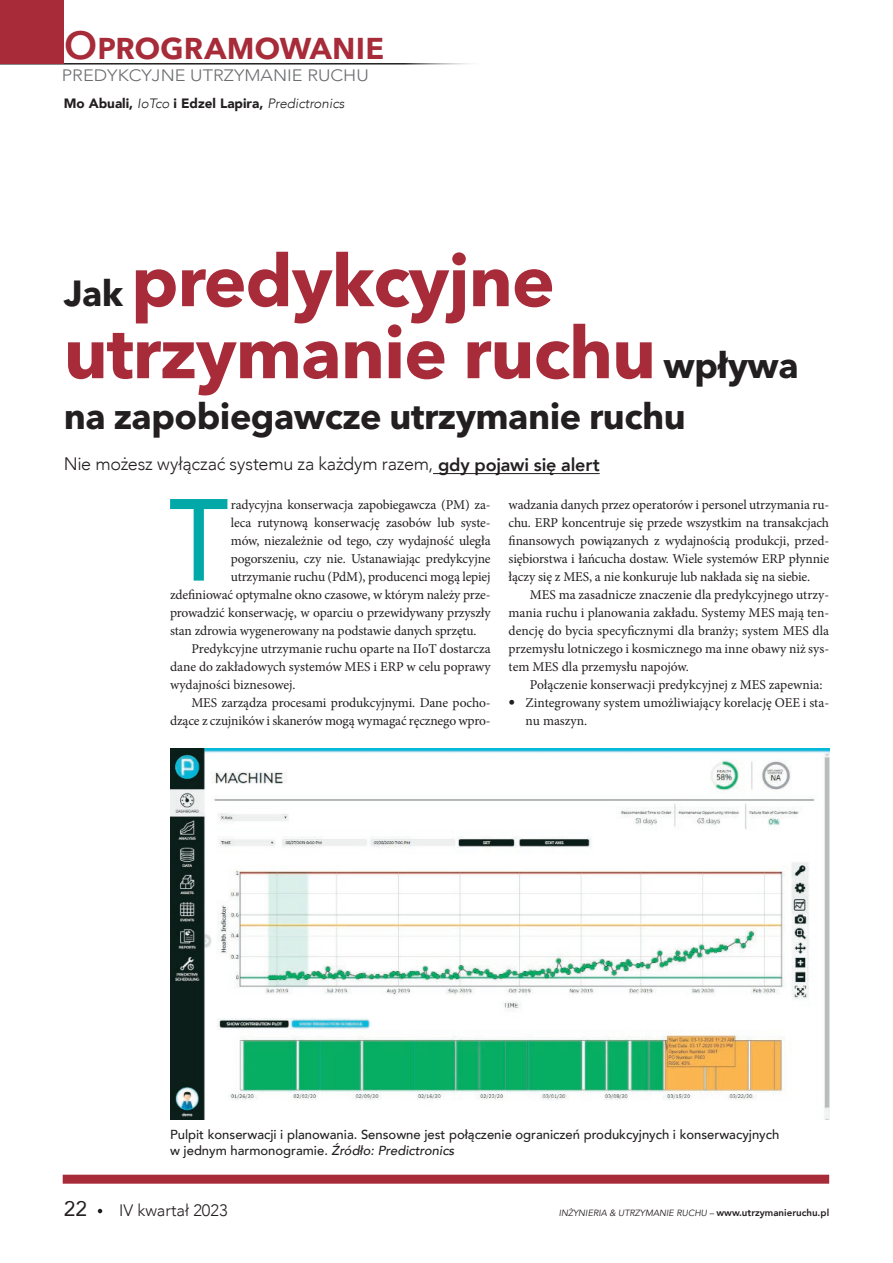
<style>
.page{position:relative;width:893px;height:1263px;background:#fff}
.page>*{position:absolute;margin:0;border:0;box-sizing:border-box;transform-origin:0 0}
.t1{font:500 115.2px "Avenir Next LT Pro";color:#00a9a7;scale:.9 1}
.t2{font:700 72px/72px "Avenir Next LT Pro";letter-spacing:-.015em;color:#a72b39}
.t3{font:600 39px "Avenir Next LT Pro";letter-spacing:-.03em;color:#a72b39}
.t4{font:700 36px "Avenir Next LT Pro";letter-spacing:-.015em;color:#231f20}
.t5{font:21px "Avenir";color:#231f20}
.t6{font:300 18px "Avenir";letter-spacing:-.01em;color:#231f20}
.t7{font:300 16.5px "Avenir";color:#6c6d70;scale:1.1 1}
.t8{font:300 16.5px "Avenir";color:#231f20}
.t9{font:13.5px/18px "Minion Pro";letter-spacing:-.01em;color:#231f20;text-align:justify}
.t10{font:900 13.5px "Avenir";color:#231f20}
.t11{font:500 13.05px/16.5px "Avenir";color:#231f20}
.t12{font:italic 9px "Avenir";color:#231f20}
.s1{font-weight:300;font-style:italic}
.s2{font-size:36px;color:#231f20}
.s3{font-weight:800}
.s4{font-family:"Avenir"}
.s5{font-style:italic}
.s6{font-weight:800;font-style:normal;font-size:9.75px}
</style>
<div class="page">
<hr style="left:0;top:63px;width:489px;height:2px;background:#231f20">
<svg style="left:98px;top:1209px;width:4px;height:4px"></svg>
<div style="left:63px;top:1175px;width:766px;height:9px;background:#a72b39"></div>
<div style="left:0;top:0;width:64px;height:64px;background:#a72b39"></div>
<hr style="left:433px;top:473px;width:167px;height:1px;background:#231f20">
<img style="left:170px;top:748px;width:659px;height:371px">
<h3 class="t3" style="left:64px;top:22px;width:322px">Oprogramowanie</h3>
<p class="t7" style="left:62px;top:66px;width:281px">PREDYKCYJNE UTRZYMANIE RUCHU</p>
<p class="t10" style="left:64px;top:92px;width:282px">Mo Abuali, <span class="s1">IoTco</span> i Edzel Lapira, <span class="s1">Predictronics</span></p>
<h2 class="t2" style="left:64px;top:244px;width:736px"><span class="s2">Jak</span> predykcyjne utrzymanie ruchu <span class="s2">wpływa</span></h2>
<h3 class="t4" style="left:64px;top:394px;width:624px">na zapobiegawcze utrzymanie ruchu</h3>
<h3 class="t6" style="left:64px;top:453px;width:537px">Nie możesz wyłączać systemu za każdym razem, <span class="s3">gdy pojawi się alert</span></h3>
<h1 class="t1" style="left:169px;top:471px;width:67px">T</h1>
<p class="t9" style="left:231px;top:495px;width:261px">radycyjna konserwacja zapobiegawcza (PM) za-</p>
<p class="t9" style="left:231px;top:513px;width:261px">leca rutynową konserwację zasobów lub syste-</p>
<p class="t9" style="left:231px;top:531px;width:261px">mów, niezależnie od tego, czy wydajność uległa</p>
<p class="t9" style="left:231px;top:549px;width:261px">pogorszeniu, czy nie. Ustanawiając predykcyjne</p>
<p class="t9" style="left:231px;top:567px;width:261px">utrzymanie ruchu (PdM), producenci mogą lepiej</p>
<p class="t9" style="left:170px;top:585px;width:322px">zdefiniować optymalne okno czasowe, w którym należy prze-</p>
<p class="t9" style="left:170px;top:603px;width:322px">prowadzić konserwację, w oparciu o przewidywany przyszły</p>
<p class="t9" style="left:170px;top:621px;width:308px">stan zdrowia wygenerowany na podstawie danych sprzętu.</p>
<p class="t9" style="left:191px;top:639px;width:301px">Predykcyjne utrzymanie ruchu oparte na IIoT dostarcza</p>
<p class="t9" style="left:170px;top:657px;width:322px">dane do zakładowych systemów MES i ERP w celu poprawy</p>
<p class="t9" style="left:170px;top:675px;width:127px">wydajności biznesowej.</p>
<p class="t9" style="left:191px;top:693px;width:301px">MES zarządza procesami produkcyjnymi. Dane pocho-</p>
<p class="t9" style="left:170px;top:711px;width:322px">dzące z czujników i skanerów mogą wymagać ręcznego wpro-</p>
<p class="t9" style="left:509px;top:495px;width:322px">wadzania danych przez operatorów i personel utrzymania ru&shy;chu. ERP koncentruje się przede wszystkim na transakcjach finansowych powiązanych z wydajnością produkcji, przed&shy;siębiorstwa i łańcucha dostaw. Wiele systemów ERP płynnie łączy się z MES, a nie konkuruje lub nakłada się na siebie.</p>
<p class="t9" style="left:509px;top:585px;width:322px;text-indent:21px">MES ma zasadnicze znaczenie dla predykcyjnego utrzy&shy;mania ruchu i planowania zakładu. Systemy MES mają ten&shy;dencję do bycia specyficznymi dla branży; system MES dla przemysłu lotniczego i kosmicznego ma inne obawy niż sys&shy;tem MES dla przemysłu napojów.</p>
<p class="t9" style="left:530px;top:675px;width:294px">Połączenie konserwacji predykcyjnej z MES zapewnia:</p>
<p class="t9" style="left:526px;top:693px;width:305px;text-indent:-17px"><span class="s4">•</span> Zintegrowany system umożliwiający korelację OEE i sta&shy;nu maszyn.</p>
<p class="t11" style="left:170px;top:1125px;width:611px">Pulpit konserwacji i planowania. Sensowne jest połączenie ograniczeń produkcyjnych i konserwacyjnych w jednym harmonogramie. <span class="s5">Źródło: Predictronics</span></p>
<h3 class="t5" style="left:64px;top:1192px;width:25px">22</h3>
<p class="t8" style="left:119px;top:1201px;width:110px">IV kwartał 2023</p>
<p class="t12" style="left:559px;top:1208px;width:272px">INŻYNIERIA &amp; UTRZYMANIE RUCHU – <span class="s6">www.utrzymanieruchu.pl</span></p>
</div>
